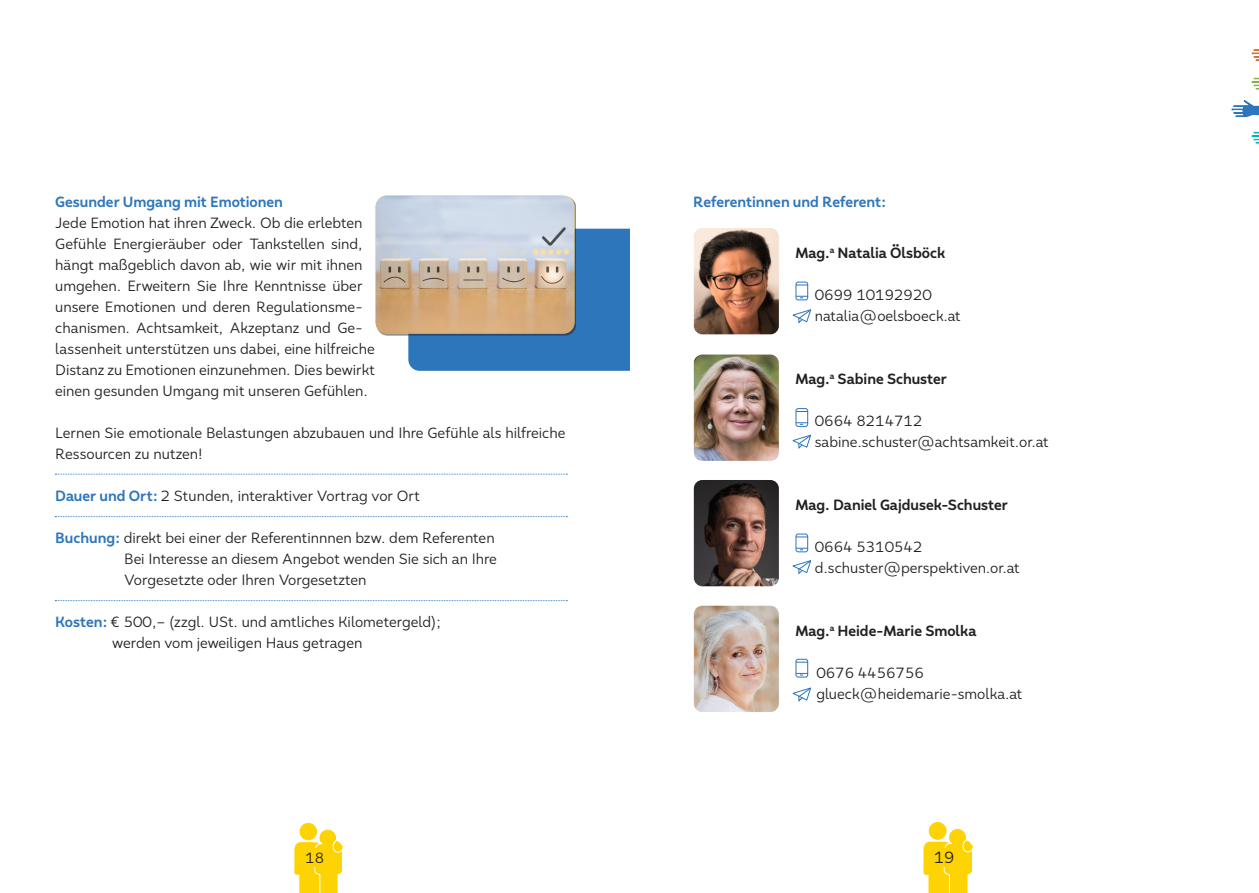
<style>
.page{position:relative;width:1259px;height:893px;background:#fff}
.page>*{position:absolute;margin:0;border:0;box-sizing:border-box;transform-origin:0 0}
.t1{font:16.5px "Faible";color:#231f20}
.t2{font:15px/21px "Faible";color:#231f20}
.t3{font:700 15px "Faible";color:#231f20}
.t4{font:700 15px "Faible";color:#2e76bc}
.s1{font-weight:700;color:#2e76bc}
</style>
<div class="page">
<div style="left:300px;top:823px;width:16px;height:17px;background:#fed304;border-radius:50%"></div>
<div style="left:300px;top:823px;width:17px;height:17px;border:1px solid #fed304;border-radius:50%"></div>
<div style="left:320px;top:830px;width:15px;height:16px;background:#fed304;border-radius:50%"></div>
<div style="left:319px;top:830px;width:17px;height:16px;border:1px solid #fed304;border-radius:50%"></div>
<svg style="left:293px;top:839px;width:51px;height:54px"></svg>
<div style="left:304px;top:848px;width:21px;height:18px;background:#fed304"></div>
<div style="left:929px;top:822px;width:17px;height:17px;background:#fed304;border-radius:50%"></div>
<div style="left:929px;top:822px;width:17px;height:18px;border:1px solid #fed304;border-radius:50%"></div>
<div style="left:949px;top:829px;width:16px;height:16px;background:#fed304;border-radius:50%"></div>
<div style="left:949px;top:829px;width:17px;height:17px;border:1px solid #fed304;border-radius:50%"></div>
<svg style="left:923px;top:838px;width:51px;height:55px"></svg>
<div style="left:933px;top:848px;width:21px;height:19px;background:#fed304"></div>
<svg style="left:792px;top:309px;width:20px;height:15px"></svg>
<div style="left:795px;top:282px;width:13px;height:18px;border:1px solid #2e76bc;border-radius:2px"></div>
<svg style="left:796px;top:285px;width:12px;height:1px"></svg>
<svg style="left:796px;top:296px;width:12px;height:2px"></svg>
<svg style="left:792px;top:434px;width:20px;height:15px"></svg>
<div style="left:795px;top:408px;width:13px;height:19px;border:1px solid #2e76bc;border-radius:2px"></div>
<svg style="left:796px;top:411px;width:12px;height:1px"></svg>
<svg style="left:796px;top:422px;width:12px;height:3px"></svg>
<svg style="left:792px;top:560px;width:20px;height:15px"></svg>
<div style="left:795px;top:534px;width:13px;height:18px;border:1px solid #2e76bc;border-radius:2px"></div>
<svg style="left:796px;top:537px;width:12px;height:1px"></svg>
<svg style="left:796px;top:548px;width:12px;height:2px"></svg>
<img style="left:694px;top:228px;width:85px;height:106px">
<img style="left:694px;top:355px;width:85px;height:106px">
<img style="left:694px;top:480px;width:85px;height:106px">
<svg style="left:792px;top:687px;width:20px;height:15px"></svg>
<div style="left:795px;top:659px;width:13px;height:18px;border:1px solid #2e76bc;border-radius:2px"></div>
<svg style="left:796px;top:662px;width:12px;height:1px"></svg>
<svg style="left:796px;top:673px;width:12px;height:3px"></svg>
<img style="left:694px;top:606px;width:85px;height:106px">
<svg style="left:1251px;top:48px;width:8px;height:14px"></svg>
<svg style="left:1251px;top:77px;width:8px;height:14px"></svg>
<svg style="left:1230px;top:100px;width:29px;height:17px"></svg>
<svg style="left:1251px;top:131px;width:8px;height:14px"></svg>
<svg style="left:55px;top:516px;width:512px;height:1px"></svg>
<svg style="left:55px;top:600px;width:512px;height:1px"></svg>
<div style="left:408px;top:229px;width:221px;height:142px;background:#2e76bc"></div>
<img style="left:375px;top:196px;width:199px;height:138px">
<svg style="left:55px;top:474px;width:512px;height:1px"></svg>
<p class="t4" style="left:55px;top:192px;width:229px">Gesunder Umgang mit Emotionen</p>
<p class="t2" style="left:55px;top:212px;width:321px">Jede Emotion hat ihren Zweck. Ob die erlebten Gefühle Energieräuber oder Tankstellen sind, hängt maßgeblich davon ab, wie wir mit ihnen umgehen. Erweitern Sie Ihre Kenntnisse über unsere Emotionen und deren Regulationsme&shy;chanismen. Achtsamkeit, Akzeptanz und Ge&shy;lassenheit unterstützen uns dabei, eine hilfreiche Distanz zu Emotionen einzunehmen. Dies bewirkt einen gesunden Umgang mit unseren Gefühlen.</p>
<p class="t2" style="left:55px;top:422px;width:511px">Lernen Sie emotionale Belastungen abzubauen und Ihre Gefühle als hilfreiche<br>Ressourcen zu nutzen!</p>
<p class="t2" style="left:55px;top:485px;width:366px"><span class="s1">Dauer und Ort:</span> 2 Stunden, interaktiver Vortrag vor Ort</p>
<p class="t2" style="left:124px;top:527px;width:374px;text-indent:-69px"><span class="s1">Buchung:</span> direkt bei einer der Referentinnnen bzw. dem Referenten<br>Bei Interesse an diesem Angebot wenden Sie sich an Ihre<br>Vorgesetzte oder Ihren Vorgesetzten</p>
<p class="t2" style="left:112px;top:611px;width:330px;text-indent:-57px"><span class="s1">Kosten:</span> € 500,– (zzgl. USt. und amtliches Kilometergeld); werden vom jeweiligen Haus getragen</p>
<p class="t4" style="left:693px;top:192px;width:194px">Referentinnen und Referent:</p>
<p class="t3" style="left:795px;top:243px;width:151px">Mag.<sup>a</sup> Natalia Ölsböck</p>
<p class="t2" style="left:815px;top:284px;width:147px">0699 10192920 natalia@oelsboeck.at</p>
<p class="t3" style="left:795px;top:369px;width:153px">Mag.<sup>a</sup> Sabine Schuster</p>
<p class="t2" style="left:815px;top:410px;width:235px">0664 8214712 sabine.schuster@achtsamkeit.or.at</p>
<p class="t3" style="left:795px;top:495px;width:214px">Mag. Daniel Gajdusek-Schuster</p>
<p class="t2" style="left:815px;top:536px;width:206px">0664 5310542 d.schuster@perspektiven.or.at</p>
<p class="t3" style="left:795px;top:621px;width:183px">Mag.<sup>a</sup> Heide-Marie Smolka</p>
<p class="t2" style="left:816px;top:662px;width:207px">0676 4456756 glueck@heidemarie-smolka.at</p>
<p class="t2" style="left:305px;top:847px;width:20px">18</p>
<p class="t1" style="left:934px;top:847px;width:22px">19</p>
</div>
